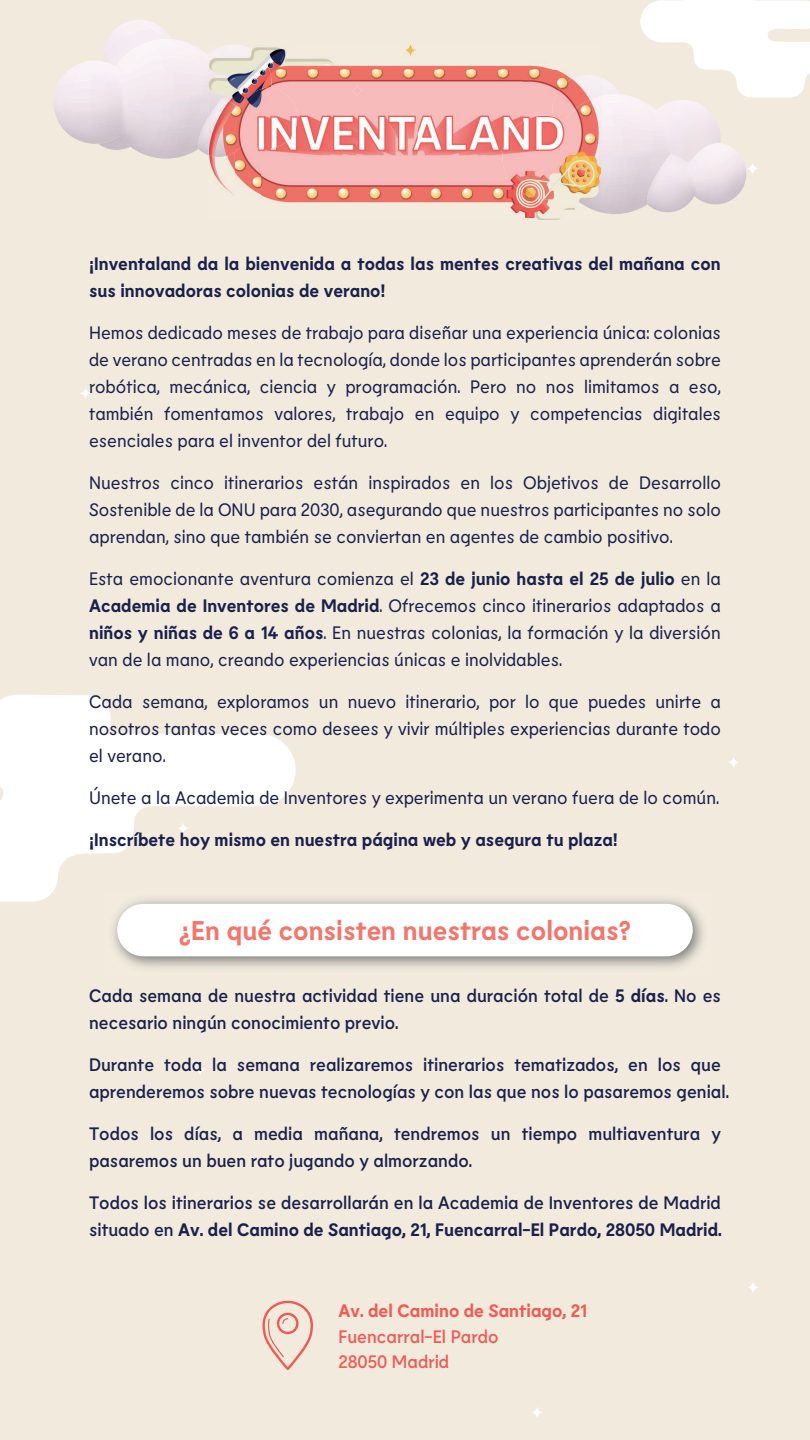
<style>
.page{position:relative;width:810px;height:1440px;background:#f2ebdd}
.page>*{position:absolute;margin:0;border:0;box-sizing:border-box;transform-origin:0 0}
.t1{font:700 27px "Lemur";color:#f2766b}
.t2{font:18px/27px "Lemur";color:#19204c;text-align:justify}
.t3{font:500 18px/27px "Lemur";color:#19204c}
.t4{font:700 18px/27px "Lemur";color:#19204c}
.t5{font:500 18px/25.5px "Lemur";color:#f05a53}
.t6{font:700 18px "Lemur";color:#f05a53}
.s1{font-weight:700}
</style>
<div class="page">
<svg style="left:54px;top:20px;width:155px;height:139px"></svg>
<svg style="left:728px;top:757px;width:11px;height:11px"></svg>
<svg style="left:748px;top:1282px;width:10px;height:11px"></svg>
<svg style="left:532px;top:1407px;width:10px;height:11px"></svg>
<svg style="left:80px;top:388px;width:11px;height:11px"></svg>
<svg style="left:195px;top:1065px;width:10px;height:10px"></svg>
<svg style="left:601px;top:0;width:209px;height:214px"></svg>
<svg style="left:0;top:695px;width:296px;height:207px;fill:#fff"></svg>
<img style="left:272px;top:45px;width:284px;height:25px">
<img style="left:261px;top:70px;width:262px;height:144px">
<img style="left:523px;top:70px;width:43px;height:26px">
<img style="left:235px;top:157px;width:26px;height:38px">
<img style="left:209px;top:157px;width:26px;height:38px">
<img style="left:523px;top:212px;width:37px;height:8px">
<img style="left:209px;top:88px;width:88px;height:69px">
<img style="left:209px;top:45px;width:63px;height:62px">
<img style="left:221px;top:88px;width:50px;height:19px">
<img style="left:502px;top:96px;width:99px;height:116px">
<img style="left:547px;top:191px;width:32px;height:14px">
<img style="left:552px;top:75px;width:49px;height:46px">
<svg style="left:351px;top:84px;width:12px;height:13px"></svg>
<img style="left:105px;top:892px;width:599px;height:76px">
<div style="left:117px;top:904px;width:576px;height:52px;background:#fff;border-radius:26px"></div>
<svg style="left:262px;top:1301px;width:51px;height:69px"></svg>
<p class="t4" style="left:89px;top:250px;width:633px">¡Inventaland da la bienvenida a todas las mentes creativas del mañana con sus innovadoras colonias de verano!</p>
<p class="t2" style="left:89px;top:319px;width:633px">Hemos dedicado meses de trabajo para diseñar una experiencia única: colonias de verano centradas en la tecnología, donde los participantes aprenderán sobre robótica, mecánica, ciencia y programación. Pero no nos limitamos a eso, también fomentamos valores, trabajo en equipo y competencias digitales esenciales para el inventor del futuro.</p>
<p class="t2" style="left:89px;top:469px;width:633px">Nuestros cinco itinerarios están inspirados en los Objetivos de Desarrollo Sostenible de la ONU para 2030, asegurando que nuestros participantes no solo aprendan, sino que también se conviertan en agentes de cambio positivo.</p>
<p class="t2" style="left:89px;top:565px;width:633px">Esta emocionante aventura comienza el <span class="s1">23 de junio hasta el 25 de julio</span> en la <span class="s1">Academia de Inventores de Madrid</span>. Ofrecemos cinco itinerarios adaptados a <span class="s1">niños y niñas de 6 a 14 años</span>. En nuestras colonias, la formación y la diversión van de la mano, creando experiencias únicas e inolvidables.</p>
<p class="t2" style="left:89px;top:688px;width:633px">Cada semana, exploramos un nuevo itinerario, por lo que puedes unirte a nosotros tantas veces como desees y vivir múltiples experiencias durante todo el verano.</p>
<p class="t2" style="left:89px;top:784px;width:632px">Únete a la Academia de Inventores y experimenta un verano fuera de lo común.</p>
<p class="t4" style="left:89px;top:826px;width:530px">¡Inscríbete hoy mismo en nuestra página web y asegura tu plaza!</p>
<h1 class="t1" style="left:179px;top:913px;width:454px">¿En qué consisten nuestras colonias?</h1>
<p class="t3" style="left:89px;top:982px;width:633px">Cada semana de nuestra actividad tiene una duración total de <span class="s1">5 días</span>. No es necesario ningún conocimiento previo.</p>
<p class="t3" style="left:89px;top:1051px;width:641px">Durante toda la semana realizaremos itinerarios tematizados, en los que aprenderemos sobre nuevas tecnologías y con las que nos lo pasaremos genial.</p>
<p class="t3" style="left:89px;top:1120px;width:633px">Todos los días, a media mañana, tendremos un tiempo multiaventura y pasaremos un buen rato jugando y almorzando.</p>
<p class="t3" style="left:89px;top:1189px;width:634px">Todos los itinerarios se desarrollarán en la Academia de Inventores de Madrid situado en <span class="s1">Av. del Camino de Santiago, 21, Fuencarral-El Pardo, 28050 Madrid.</span></p>
<p class="t6" style="left:339px;top:1299px;width:250px">Av. del Camino de Santiago, 21</p>
<p class="t5" style="left:339px;top:1323px;width:162px">Fuencarral-El Pardo<br>28050 Madrid</p>
</div>
